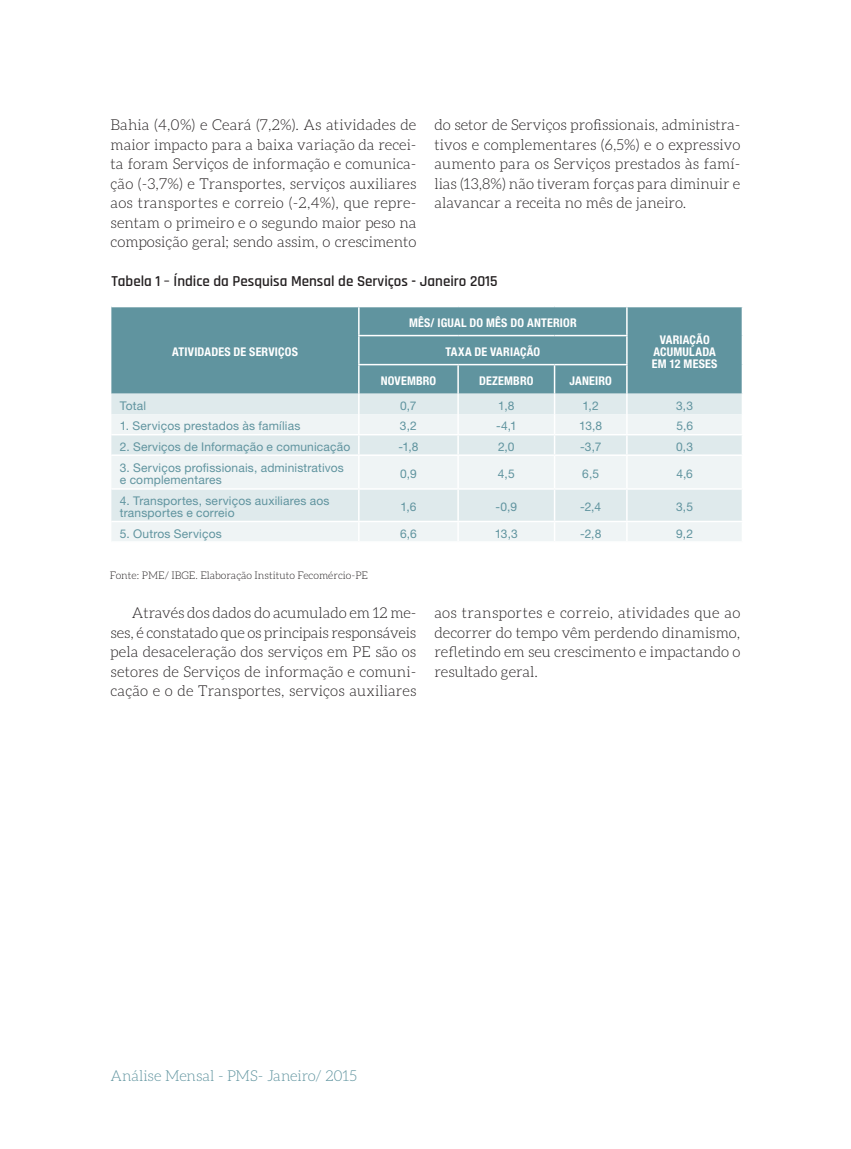
<style>
.page{position:relative;width:851px;height:1149px;background:#fff}
.page>*{position:absolute;margin:0;border:0;box-sizing:border-box;transform-origin:0 0}
.corpoParagrafo{font:300 15px/19.5px "Aleo";color:#231f20;text-align:justify}
.Estilo_de_parágrafo{font:600 15px "Rajdhani";color:#231f20}
.graficoDadosClaro{font:300 15px "Aleo";letter-spacing:-.005em;color:#60949f}
.graficoDadosClaro-2{font:12px/12px "Helvetica Neue LT Pro";letter-spacing:.015em;color:#60949f}
.graficoDadosClaro-3{font:700 condensed 12px "Helvetica Neue LT Pro";letter-spacing:.015em;color:#fff}
.corpoParagrafo-2{font:300 10.5px "Aleo";color:#231f20}
</style>
<div class="page">
<div style="left:111px;top:307px;width:630px;height:86px;background:#60949f"></div>
<div style="left:111px;top:393px;width:630px;height:21px;background:#dfeaec"></div>
<svg style="left:111px;top:414px;width:630px;height:127px;fill:#eff4f5"></svg>
<hr style="left:457px;top:393px;width:2px;height:21px;background:#fff">
<hr style="left:553px;top:393px;width:2px;height:21px;background:#fff">
<hr style="left:457px;top:414px;width:2px;height:20px;background:#fff">
<hr style="left:553px;top:414px;width:2px;height:20px;background:#fff">
<hr style="left:111px;top:434px;width:248px;height:1px;background:#fff">
<hr style="left:359px;top:434px;width:99px;height:1px;background:#fff">
<hr style="left:458px;top:434px;width:96px;height:1px;background:#fff">
<svg style="left:457px;top:435px;width:2px;height:19px"></svg>
<hr style="left:554px;top:434px;width:72px;height:1px;background:#fff">
<svg style="left:553px;top:435px;width:2px;height:19px"></svg>
<hr style="left:626px;top:434px;width:117px;height:1px;background:#fff">
<svg style="left:741px;top:435px;width:1px;height:19px"></svg>
<hr style="left:111px;top:454px;width:248px;height:2px;background:#fff">
<hr style="left:359px;top:454px;width:99px;height:2px;background:#fff">
<hr style="left:358px;top:456px;width:1px;height:32px;background:#fff">
<hr style="left:458px;top:454px;width:96px;height:2px;background:#fff">
<hr style="left:457px;top:456px;width:2px;height:32px;background:#fff">
<hr style="left:554px;top:454px;width:72px;height:2px;background:#fff">
<hr style="left:553px;top:456px;width:2px;height:32px;background:#fff">
<hr style="left:626px;top:454px;width:117px;height:2px;background:#fff">
<hr style="left:626px;top:456px;width:1px;height:32px;background:#fff">
<hr style="left:111px;top:488px;width:248px;height:1px;background:#fff">
<hr style="left:359px;top:488px;width:99px;height:1px;background:#fff">
<hr style="left:358px;top:489px;width:1px;height:31px;background:#fff">
<hr style="left:458px;top:488px;width:96px;height:1px;background:#fff">
<hr style="left:457px;top:489px;width:2px;height:31px;background:#fff">
<hr style="left:554px;top:488px;width:72px;height:1px;background:#fff">
<hr style="left:553px;top:489px;width:2px;height:31px;background:#fff">
<hr style="left:626px;top:488px;width:117px;height:1px;background:#fff">
<hr style="left:626px;top:489px;width:1px;height:31px;background:#fff">
<hr style="left:111px;top:520px;width:248px;height:2px;background:#fff">
<hr style="left:359px;top:520px;width:99px;height:2px;background:#fff">
<svg style="left:358px;top:522px;width:1px;height:19px"></svg>
<hr style="left:458px;top:520px;width:96px;height:2px;background:#fff">
<svg style="left:457px;top:522px;width:2px;height:19px"></svg>
<hr style="left:554px;top:520px;width:72px;height:2px;background:#fff">
<svg style="left:553px;top:522px;width:2px;height:19px"></svg>
<hr style="left:626px;top:520px;width:117px;height:2px;background:#fff">
<svg style="left:626px;top:522px;width:1px;height:19px"></svg>
<svg style="left:741px;top:522px;width:1px;height:19px"></svg>
<hr style="left:358px;top:335px;width:100px;height:1px;background:#fff">
<hr style="left:458px;top:335px;width:96px;height:1px;background:#fff">
<hr style="left:554px;top:335px;width:73px;height:1px;background:#fff">
<hr style="left:358px;top:364px;width:100px;height:1px;background:#fff">
<hr style="left:458px;top:364px;width:96px;height:1px;background:#fff">
<hr style="left:554px;top:364px;width:73px;height:1px;background:#fff">
<svg style="left:358px;top:307px;width:1px;height:147px"></svg>
<hr style="left:457px;top:365px;width:2px;height:28px;background:#fff">
<hr style="left:553px;top:365px;width:2px;height:28px;background:#fff">
<svg style="left:626px;top:307px;width:1px;height:147px"></svg>
<p class="corpoParagrafo" style="left:111px;top:115px;width:307px">Bahia (4,0%) e Ceará (7,2%). As atividades de maior impacto para a baixa variação da recei&shy;ta foram Serviços de informação e comunica&shy;ção (-3,7%) e Transportes, serviços auxiliares aos transportes e correio (-2,4%), que repre&shy;sentam o primeiro e o segundo maior peso na composição geral; sendo assim, o crescimento</p>
<p class="corpoParagrafo" style="left:434px;top:115px;width:307px">do setor de Serviços profissionais, administra&shy;tivos e complementares (6,5%) e o expressivo aumento para os Serviços prestados às famí&shy;lias (13,8%) não tiveram forças para diminuir e alavancar a receita no mês de janeiro.</p>
<p class="Estilo_de_parágrafo" style="left:111px;top:272px;width:388px">Tabela 1 – Índice da Pesquisa Mensal de Serviços - Janeiro 2015</p>
<p class="graficoDadosClaro-3" style="left:172px;top:344px;width:127px">ATIVIDADES DE SERVIÇOS</p>
<p class="graficoDadosClaro-3" style="left:409px;top:315px;width:169px">MÊS/ IGUAL DO MÊS DO ANTERIOR</p>
<p class="graficoDadosClaro-3" style="left:445px;top:344px;width:96px">TAXA DE VARIAÇÃO</p>
<p class="graficoDadosClaro-3" style="left:380px;top:373px;width:57px">NOVEMBRO</p>
<p class="graficoDadosClaro-3" style="left:479px;top:373px;width:56px">DEZEMBRO</p>
<p class="graficoDadosClaro-3" style="left:569px;top:373px;width:44px">JANEIRO</p>
<p class="graficoDadosClaro-3" style="left:659px;top:332px;width:51px">VARIAÇÃO</p>
<p class="graficoDadosClaro-3" style="left:653px;top:344px;width:64px">ACUMULADA</p>
<p class="graficoDadosClaro-3" style="left:651px;top:356px;width:67px">EM 12 MESES</p>
<p class="graficoDadosClaro-2" style="left:120px;top:399px;width:28px">Total</p>
<p class="graficoDadosClaro-2" style="left:400px;top:399px;width:18px">0,7</p>
<p class="graficoDadosClaro-2" style="left:498px;top:399px;width:18px">1,8</p>
<p class="graficoDadosClaro-2" style="left:582px;top:399px;width:18px">1,2</p>
<p class="graficoDadosClaro-2" style="left:676px;top:399px;width:18px">3,3</p>
<p class="graficoDadosClaro-2" style="left:120px;top:420px;width:182px">1. Serviços prestados às famílias</p>
<p class="graficoDadosClaro-2" style="left:400px;top:420px;width:19px">3,2</p>
<p class="graficoDadosClaro-2" style="left:496px;top:420px;width:22px">-4,1</p>
<p class="graficoDadosClaro-2" style="left:579px;top:420px;width:24px">13,8</p>
<p class="graficoDadosClaro-2" style="left:676px;top:420px;width:18px">5,6</p>
<p class="graficoDadosClaro-2" style="left:120px;top:440px;width:232px">2. Serviços de Informação e comunicação</p>
<p class="graficoDadosClaro-2" style="left:398px;top:440px;width:22px">-1,8</p>
<p class="graficoDadosClaro-2" style="left:498px;top:440px;width:18px">2,0</p>
<p class="graficoDadosClaro-2" style="left:580px;top:440px;width:23px">-3,7</p>
<p class="graficoDadosClaro-2" style="left:676px;top:440px;width:18px">0,3</p>
<p class="graficoDadosClaro-2" style="left:120px;top:461px;width:225px">3. Serviços profissionais, administrativos e complementares</p>
<p class="graficoDadosClaro-2" style="left:400px;top:467px;width:18px">0,9</p>
<p class="graficoDadosClaro-2" style="left:498px;top:467px;width:18px">4,5</p>
<p class="graficoDadosClaro-2" style="left:582px;top:467px;width:18px">6,5</p>
<p class="graficoDadosClaro-2" style="left:676px;top:467px;width:18px">4,6</p>
<p class="graficoDadosClaro-2" style="left:120px;top:494px;width:211px">4. Transportes, serviços auxiliares aos transportes e correio</p>
<p class="graficoDadosClaro-2" style="left:400px;top:500px;width:18px">1,6</p>
<p class="graficoDadosClaro-2" style="left:495px;top:500px;width:23px">-0,9</p>
<p class="graficoDadosClaro-2" style="left:580px;top:500px;width:23px">-2,4</p>
<p class="graficoDadosClaro-2" style="left:676px;top:500px;width:18px">3,5</p>
<p class="graficoDadosClaro-2" style="left:120px;top:527px;width:103px">5. Outros Serviços</p>
<p class="graficoDadosClaro-2" style="left:400px;top:527px;width:18px">6,6</p>
<p class="graficoDadosClaro-2" style="left:494px;top:527px;width:24px">13,3</p>
<p class="graficoDadosClaro-2" style="left:580px;top:527px;width:23px">-2,8</p>
<p class="graficoDadosClaro-2" style="left:676px;top:527px;width:18px">9,2</p>
<p class="corpoParagrafo-2" style="left:110px;top:569px;width:260px">Fonte: PME/ IBGE. Elaboração Instituto Fecomércio-PE</p>
<p class="corpoParagrafo" style="left:111px;top:602px;width:307px;text-indent:21px">Através dos dados do acumulado em 12 me&shy;ses, é constatado que os principais responsáveis pela desaceleração dos serviços em PE são os setores de Serviços de informação e comuni&shy;cação e o de Transportes, serviços auxiliares</p>
<p class="corpoParagrafo" style="left:434px;top:602px;width:307px">aos transportes e correio, atividades que ao decorrer do tempo vêm perdendo dinamismo, refletindo em seu crescimento e impactando o resultado geral.</p>
<p class="graficoDadosClaro" style="left:111px;top:1067px;width:248px">Análise Mensal - PMS- Janeiro/ 2015</p>
</div>
